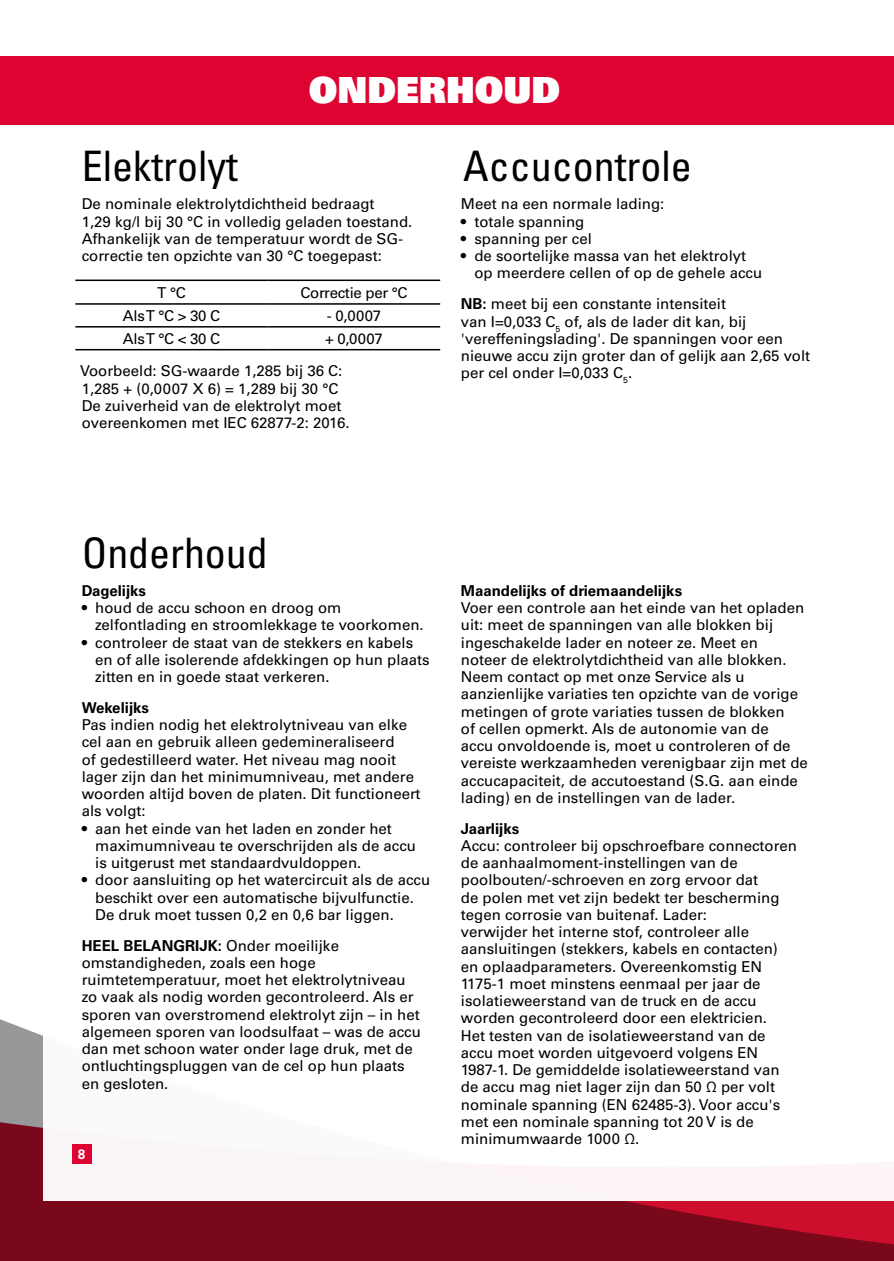
<style>
.page{position:relative;width:894px;height:1261px;background:#fff}
.page>*{position:absolute;margin:0;border:0;box-sizing:border-box;transform-origin:0 0}
.t1{font:condensed 42px "Univers LT Std";color:#000}
.t2{font:36px "Univers LT Std X Black";color:#fff}
.t3{font:15px/17.2px "Univers LT Std";color:#000}
.t4{font:700 15px "Univers LT Std";color:#000}
.t5{font:15px "Univers LT Std";letter-spacing:-.02em;color:#000}
.t6{font:700 13.5px "Univers LT Std";color:#fff}
.s1{font-weight:700}
</style>
<div class="page">
<svg style="left:0;top:1019px;width:893px;height:241px;background:#861729"></svg>
<div style="left:43px;top:911px;width:850px;height:289px;background:#fff"></div>
<div style="left:72px;top:1144px;width:20px;height:19px;background:#dd0432"></div>
<div style="left:0;top:56px;width:893px;height:68px;background:#dd0432"></div>
<hr style="left:75px;top:279px;width:193px;height:2px;background:#000">
<hr style="left:268px;top:279px;width:172px;height:2px;background:#000">
<hr style="left:75px;top:303px;width:193px;height:2px;background:#000">
<hr style="left:268px;top:303px;width:172px;height:2px;background:#000">
<hr style="left:75px;top:326px;width:193px;height:1px;background:#000">
<hr style="left:268px;top:326px;width:172px;height:1px;background:#000">
<hr style="left:75px;top:349px;width:193px;height:1px;background:#000">
<hr style="left:268px;top:349px;width:172px;height:1px;background:#000">
<h1 class="t1" style="left:82px;top:140px;width:157px">Elektrolyt</h1>
<h2 class="t2" style="left:309px;top:67px;width:253px">ONDERHOUD</h2>
<h1 class="t1" style="left:463px;top:140px;width:230px">Accucontrole</h1>
<p class="t3" style="left:82px;top:196px;width:332px">De nominale elektrolytdichtheid bedraagt<br>1,29 kg/l bij 30 °C in volledig geladen toestand.<br>Afhankelijk van de temperatuur wordt de SG&shy;correctie ten opzichte van 30 °C toegepast:</p>
<p class="t3" style="left:157px;top:284px;width:30px">T °C</p>
<p class="t5" style="left:300px;top:283px;width:108px">Correctie per °C</p>
<p class="t3" style="left:123px;top:307px;width:99px">Als T °C &gt; 30 C</p>
<p class="t3" style="left:327px;top:307px;width:56px">- 0,0007</p>
<p class="t3" style="left:123px;top:330px;width:99px">Als T °C &lt; 30 C</p>
<p class="t3" style="left:80px;top:322px;width:304px;line-height:32.7px;text-indent:245px">+ 0,0007<br>Voorbeeld: SG-waarde 1,285 bij 36 C:</p>
<p class="t3" style="left:82px;top:380px;width:269px">1,285 + (0,0007 X 6) = 1,289 bij 30 °C<br>De zuiverheid van de elektrolyt moet overeenkomen met IEC 62877-2: 2016.</p>
<p class="t3" style="left:460px;top:196px;width:205px">Meet na een normale lading:</p>
<p class="t3" style="left:460px;top:213px;width:125px">• totale spanning</p>
<p class="t3" style="left:460px;top:230px;width:133px">• spanning per cel</p>
<p class="t3" style="left:474px;top:247px;width:289px;text-indent:-14px">• de soortelijke massa van het elektrolyt op meerdere cellen of op de gehele accu</p>
<p class="t3" style="left:460px;top:295px;width:351px"><span class="s1">NB:</span> meet bij een constante intensiteit<br>van I=0,033 C<sub>5</sub> of, als de lader dit kan, bij 'vereffeningslading'. De spanningen voor een nieuwe accu zijn groter dan of gelijk aan 2,65 volt per cel onder I=0,033 C<sub>5</sub>.</p>
<h1 class="t1" style="left:82px;top:526px;width:187px">Onderhoud</h1>
<p class="t4" style="left:82px;top:581px;width:66px">Dagelijks</p>
<p class="t3" style="left:95px;top:599px;width:330px;text-indent:-14px">• houd de accu schoon en droog om zelfontlading en stroomlekkage te voorkomen.</p>
<p class="t3" style="left:95px;top:633px;width:336px;text-indent:-14px">• controleer de staat van de stekkers en kabels en of alle isolerende afdekkingen op hun plaats zitten en in goede staat verkeren.</p>
<p class="t4" style="left:82px;top:698px;width:69px">Wekelijks</p>
<p class="t3" style="left:82px;top:716px;width:340px">Pas indien nodig het elektrolytniveau van elke cel aan en gebruik alleen gedemineraliseerd<br>of gedestilleerd water. Het niveau mag nooit lager zijn dan het minimumniveau, met andere woorden altijd boven de platen. Dit functioneert als volgt:</p>
<p class="t3" style="left:95px;top:819px;width:322px;text-indent:-14px">• aan het einde van het laden en zonder het maximumniveau te overschrijden als de accu is uitgerust met standaardvuldoppen.</p>
<p class="t3" style="left:95px;top:871px;width:336px;text-indent:-14px">• door aansluiting op het watercircuit als de accu beschikt over een automatische bijvulfunctie.<br>De druk moet tussen 0,2 en 0,6 bar liggen.</p>
<p class="t3" style="left:82px;top:936px;width:340px"><span class="s1">HEEL BELANGRIJK:</span> Onder moeilijke omstandigheden, zoals een hoge ruimtetemperatuur, moet het elektrolytniveau zo vaak als nodig worden gecontroleerd. Als er sporen van overstromend elektrolyt zijn – in het algemeen sporen van loodsulfaat – was de accu dan met schoon water onder lage druk, met de ontluchtingspluggen van de cel op hun plaats en gesloten.</p>
<p class="t6" style="left:78px;top:1146px;width:9px">8</p>
<p class="t4" style="left:460px;top:581px;width:223px">Maandelijks of driemaandelijks</p>
<p class="t3" style="left:460px;top:599px;width:348px">Voer een controle aan het einde van het opladen uit: meet de spanningen van alle blokken bij ingeschakelde lader en noteer ze. Meet en<br>noteer de elektrolytdichtheid van alle blokken.<br>Neem contact op met onze Service als u aanzienlijke variaties ten opzichte van de vorige metingen of grote variaties tussen de blokken<br>of cellen opmerkt. Als de autonomie van de<br>accu onvoldoende is, moet u controleren of de vereiste werkzaamheden verenigbaar zijn met de accucapaciteit, de accutoestand (S.G. aan einde lading) en de instellingen van de lader.</p>
<p class="t4" style="left:460px;top:819px;width:60px">Jaarlijks</p>
<p class="t3" style="left:460px;top:837px;width:337px">Accu: controleer bij opschroefbare connectoren de aanhaalmoment-instellingen van de poolbouten/-schroeven en zorg ervoor dat<br>de polen met vet zijn bedekt ter bescherming tegen corrosie van buitenaf. Lader:<br>verwijder het interne stof, controleer alle aansluitingen (stekkers, kabels en contacten) en oplaadparameters. Overeenkomstig EN 1175-1 moet minstens eenmaal per jaar de isolatieweerstand van de truck en de accu worden gecontroleerd door een elektricien.<br>Het testen van de isolatieweerstand van de accu moet worden uitgevoerd volgens EN 1987-1. De gemiddelde isolatieweerstand van de accu mag niet lager zijn dan 50 Ω per volt nominale spanning (EN 62485-3). Voor accu's met een nominale spanning tot 20 V is de minimumwaarde 1000 Ω.</p>
</div>
